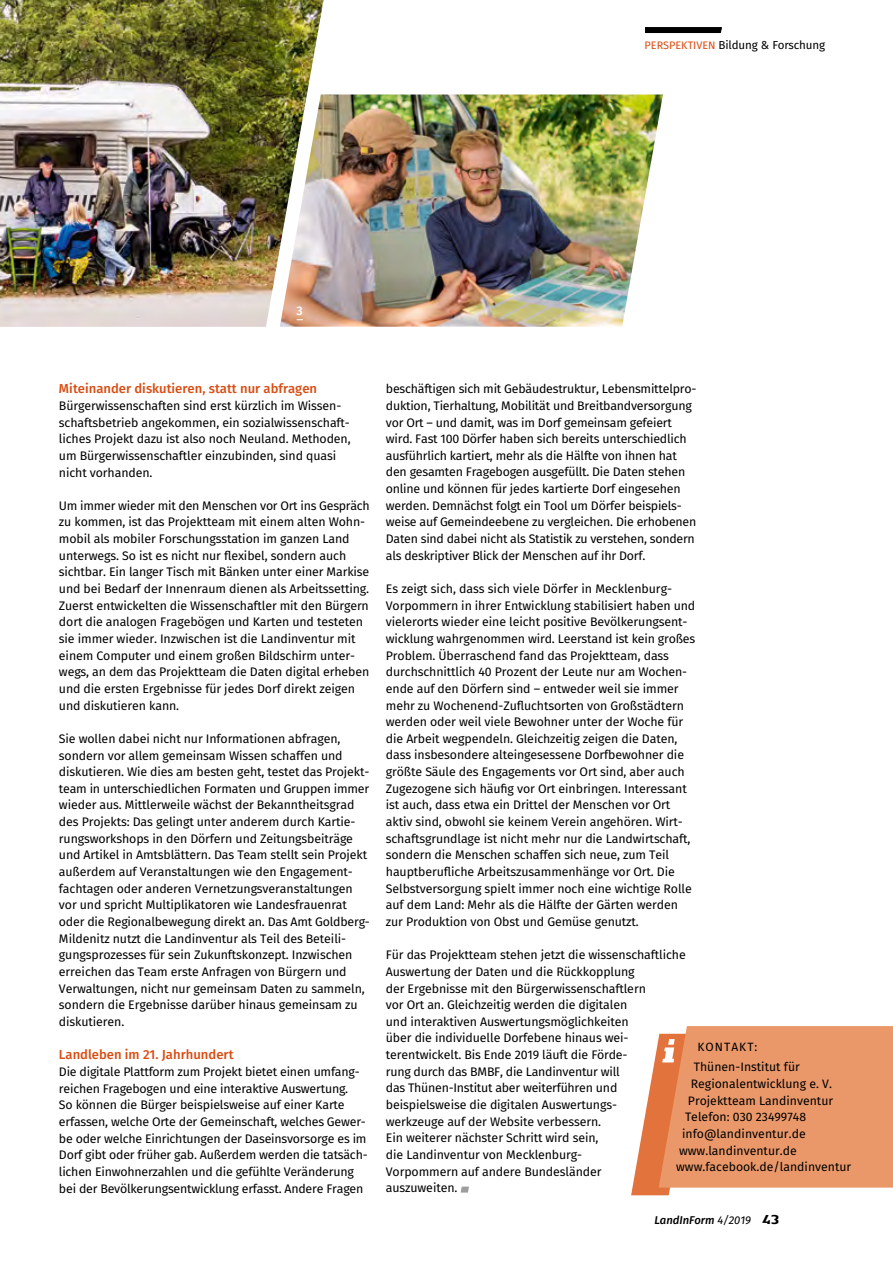
<style>
.page{position:relative;width:893px;height:1263px;background:#fff}
.page>*{position:absolute;margin:0;border:0;box-sizing:border-box;transform-origin:0 0}
.t1{font:500 13.05px "Fira Sans";color:#d94c12}
.t2{font:12.3px/16.6px "Fira Sans";letter-spacing:-.01em;color:#000}
.t3{font:500 12.3px "Fira Sans";color:#fff}
.t4{font:12.15px "Fira Sans";color:#000}
.t5{font:12px "Fira Sans";letter-spacing:.085em;color:#000}
.t6{font:11.55px "Fira Sans";letter-spacing:-.01em;color:#000}
.t7{font:italic 500 11.25px "Fira Sans";color:#000}
.s1{font-size:10.8px;color:#d94c12}
.s2{font-weight:400}
.s3{font-family:"Authentic Sans Std";font-weight:700;font-style:normal;font-size:13.5px}
</style>
<div class="page">
<svg style="left:645px;top:27px;width:77px;height:6px"></svg>
<img style="left:0;top:0;width:232px;height:327px">
<img style="left:355px;top:94px;width:308px;height:233px">
<img style="left:232px;top:0;width:123px;height:327px">
<svg style="left:461px;top:1186px;width:8px;height:6px"></svg>
<svg style="left:631px;top:1026px;width:262px;height:169px;background:#eb9f74"></svg>
<p class="t6" style="left:645px;top:37px;width:182px"><span class="s1">PERSPEKTIVEN</span> Bildung &amp; Forschung</p>
<p class="t3" style="left:297px;top:302px;width:8px">3</p>
<p class="t1" style="left:59px;top:380px;width:260px">Miteinander diskutieren, statt nur abfragen</p>
<p class="t2" style="left:59px;top:398px;width:293px">Bürgerwissenschaften sind erst kürzlich im Wissen&shy;schaftsbetrieb angekommen, ein sozialwissenschaft&shy;liches Projekt dazu ist also noch Neuland. Methoden, um Bürgerwissenschaftler einzubinden, sind quasi nicht vorhanden.</p>
<p class="t2" style="left:59px;top:498px;width:312px">Um immer wieder mit den Menschen vor Ort ins Gespräch zu kommen, ist das Projektteam mit einem alten Wohn&shy;mobil als mobiler Forschungsstation im ganzen Land unterwegs. So ist es nicht nur flexibel, sondern auch sichtbar. Ein langer Tisch mit Bänken unter einer Markise und bei Bedarf der Innenraum dienen als Arbeitssetting.<br>Zuerst entwickelten die Wissenschaftler mit den Bürgern dort die analogen Fragebögen und Karten und testeten sie immer wieder. Inzwischen ist die Landinventur mit einem Computer und einem großen Bildschirm unter&shy;wegs, an dem das Projektteam die Daten digital erheben und die ersten Ergebnisse für jedes Dorf direkt zeigen und diskutieren kann.</p>
<p class="t2" style="left:59px;top:731px;width:312px">Sie wollen dabei nicht nur Informationen abfragen, sondern vor allem gemeinsam Wissen schaffen und diskutieren. Wie dies am besten geht, testet das Projekt&shy;team in unterschiedlichen Formaten und Gruppen immer wieder aus. Mittlerweile wächst der Bekanntheitsgrad des Projekts: Das gelingt unter anderem durch Kartie&shy;rungsworkshops in den Dörfern und Zeitungsbeiträge und Artikel in Amtsblättern. Das Team stellt sein Projekt außerdem auf Veranstaltungen wie den Engagement&shy;fachtagen oder anderen Vernetzungsveranstaltungen vor und spricht Multiplikatoren wie Landesfrauenrat oder die Regionalbewegung direkt an. Das Amt Goldberg-Mildenitz nutzt die Landinventur als Teil des Beteili&shy;gungsprozesses für sein Zukunftskonzept. Inzwischen erreichen das Team erste Anfragen von Bürgern und Verwaltungen, nicht nur gemeinsam Daten zu sammeln, sondern die Ergebnisse darüber hinaus gemeinsam zu diskutieren.</p>
<p class="t1" style="left:59px;top:1046px;width:176px">Landleben im 21. Jahrhundert</p>
<p class="t2" style="left:59px;top:1064px;width:310px">Die digitale Plattform zum Projekt bietet einen umfang&shy;reichen Fragebogen und eine interaktive Auswertung.<br>So können die Bürger beispielsweise auf einer Karte erfassen, welche Orte der Gemeinschaft, welches Gewer&shy;be oder welche Einrichtungen der Daseinsvorsorge es im Dorf gibt oder früher gab. Außerdem werden die tatsäch&shy;lichen Einwohnerzahlen und die gefühlte Veränderung bei der Bevölkerungsentwicklung erfasst. Andere Fragen</p>
<p class="t2" style="left:386px;top:381px;width:312px">beschäftigen sich mit Gebäudestruktur, Lebensmittelpro&shy;duktion, Tierhaltung, Mobilität und Breitbandversorgung vor Ort – und damit, was im Dorf gemeinsam gefeiert wird. Fast 100 Dörfer haben sich bereits unterschiedlich ausführlich kartiert, mehr als die Hälfte von ihnen hat den gesamten Fragebogen ausgefüllt. Die Daten stehen online und können für jedes kartierte Dorf eingesehen werden. Demnächst folgt ein Tool um Dörfer beispiels&shy;weise auf Gemeindeebene zu vergleichen. Die erhobenen Daten sind dabei nicht als Statistik zu verstehen, sondern als deskriptiver Blick der Menschen auf ihr Dorf.</p>
<p class="t2" style="left:386px;top:581px;width:311px">Es zeigt sich, dass sich viele Dörfer in Mecklenburg-Vorpommern in ihrer Entwicklung stabilisiert haben und vielerorts wieder eine leicht positive Bevölkerungsent&shy;wicklung wahrgenommen wird. Leerstand ist kein großes Problem. Überraschend fand das Projektteam, dass durchschnittlich 40 Prozent der Leute nur am Wochen&shy;ende auf den Dörfern sind – entweder weil sie immer mehr zu Wochenend-Zufluchtsorten von Großstädtern werden oder weil viele Bewohner unter der Woche für die Arbeit wegpendeln. Gleichzeitig zeigen die Daten, dass insbesondere alteingesessene Dorfbewohner die größte Säule des Engagements vor Ort sind, aber auch Zugezogene sich häufig vor Ort einbringen. Interessant ist auch, dass etwa ein Drittel der Menschen vor Ort aktiv sind, obwohl sie keinem Verein angehören. Wirt&shy;schaftsgrundlage ist nicht mehr nur die Landwirtschaft, sondern die Menschen schaffen sich neue, zum Teil hauptberufliche Arbeitszusammenhänge vor Ort. Die Selbstversorgung spielt immer noch eine wichtige Rolle auf dem Land: Mehr als die Hälfte der Gärten werden zur Produktion von Obst und Gemüse genutzt.</p>
<p class="t2" style="left:386px;top:947px;width:301px">Für das Projektteam stehen jetzt die wissenschaftliche Auswertung der Daten und die Rückkopplung<br>der Ergebnisse mit den Bürgerwissenschaftlern<br>vor Ort an. Gleichzeitig werden die digitalen<br>und interaktiven Auswertungsmöglichkeiten<br>über die individuelle Dorfebene hinaus wei&shy;terentwickelt. Bis Ende 2019 läuft die Förde-<br>rung durch das BMBF, die Landinventur will<br>das Thünen-Institut aber weiterführen und beispielsweise die digitalen Auswertungs-<br>werkzeuge auf der Website verbessern.<br>Ein weiterer nächster Schritt wird sein,<br>die Landinventur von Mecklenburg-<br>Vorpommern auf andere Bundesländer<br>auszuweiten.</p>
<p class="t5" style="left:697px;top:1038px;width:61px">KONTAKT:</p>
<p class="t4" style="left:694px;top:1059px;width:108px">Thünen-Institut für</p>
<p class="t4" style="left:691px;top:1075px;width:143px">Regionalentwicklung e. V.</p>
<p class="t4" style="left:688px;top:1092px;width:147px">Projektteam Landinventur</p>
<p class="t4" style="left:685px;top:1109px;width:123px">Telefon: 030 23499748</p>
<p class="t4" style="left:682px;top:1125px;width:125px">info@landinventur.de</p>
<p class="t4" style="left:679px;top:1142px;width:119px">www.landinventur.de</p>
<p class="t4" style="left:676px;top:1158px;width:177px">www.facebook.de/landinventur</p>
<p class="t7" style="left:654px;top:1212px;width:127px">LandInForm <span class="s2">4/2019</span> <span class="s3">43</span></p>
</div>
